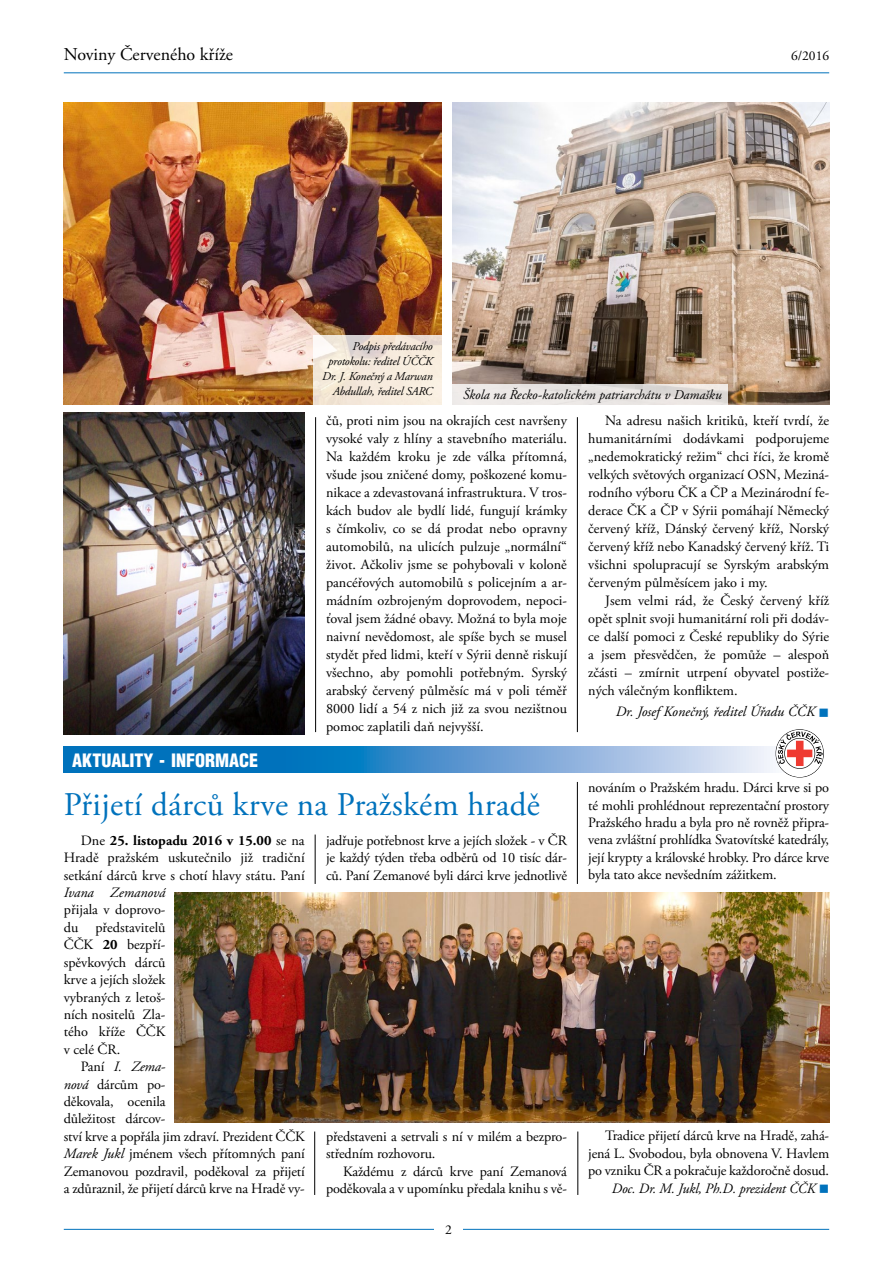
<style>
.page{position:relative;width:893px;height:1263px;background:#fff}
.page>*{position:absolute;margin:0;border:0;box-sizing:border-box;transform-origin:0 0}
.t1{font:33px "Adobe Garamond Pro";letter-spacing:.01em;color:#0072bc}
.t2{font:18px "Adobe Garamond Pro";color:#000}
.t3{font:900 18px "Switzerland Cond";color:#fff}
.t4{font:14.25px/18px "Adobe Garamond Pro";letter-spacing:-.01em;color:#000;text-align:justify}
.t5{font:italic 14.25px "Adobe Garamond Pro";color:#000}
.t6{font:italic 13.5px "Adobe Garamond Pro";color:#000}
.t7{font:13.5px "Adobe Garamond Pro";color:#000}
.t8{font:italic 12px/15px "Adobe Garamond Pro";letter-spacing:-.02em;color:#000;text-align:right}
.s1{color:#0072bc}
.s2{font-weight:700}
.s3{font-style:italic}
</style>
<div class="page">
<hr style="left:64px;top:72px;width:765px;height:1px;background:#0072bc">
<hr style="left:64px;top:1229px;width:765px;height:1px;background:#0072bc">
<div style="left:434px;top:1217px;width:29px;height:25px;background:#fff"></div>
<hr style="left:315px;top:417px;width:1px;height:315px;background:#000">
<hr style="left:577px;top:417px;width:1px;height:315px;background:#000">
<svg style="left:64px;top:747px;width:760px;height:25px;background:#5399cf"></svg>
<svg style="left:775px;top:729px;width:33px;height:49px"></svg>
<img style="left:64px;top:102px;width:377px;height:302px">
<img style="left:453px;top:102px;width:376px;height:302px">
<img style="left:64px;top:413px;width:241px;height:321px">
<img style="left:174px;top:893px;width:655px;height:229px">
<hr style="left:315px;top:834px;width:1px;height:50px;background:#000">
<hr style="left:314px;top:1131px;width:1px;height:64px;background:#000">
<hr style="left:577px;top:782px;width:1px;height:102px;background:#000">
<hr style="left:578px;top:1131px;width:1px;height:64px;background:#000">
<svg style="left:313px;top:335px;width:129px;height:70px;background:#f3e8db"></svg>
<svg style="left:453px;top:384px;width:275px;height:20px;background:#e7e3e1"></svg>
<p class="t2" style="left:64px;top:43px;width:171px">Noviny Červeného kříže</p>
<p class="t7" style="left:791px;top:47px;width:40px">6/2016</p>
<p class="t8" style="left:322px;top:339px;width:112px">Podpis předávacího protokolu: ředitel ÚČČK<br>Dr. J. Konečný a Marwan<br>Abdullah, ředitel SARC</p>
<p class="t6" style="left:463px;top:386px;width:260px">Škola na Řecko-katolickém patriarchátu v Damašku</p>
<p class="t3" style="left:72px;top:749px;width:186px">AKTUALITY - IN FORMACE</p>
<p class="t4" style="left:326px;top:412px;width:242px">čů, proti nim jsou na okrajích cest navršeny vysoké valy z hlíny a stavebního materiálu.<br>Na každém kroku je zde válka přítomná, všude jsou zničené domy, poškozené komu&shy;nikace a zdevastovaná infrastruktura. V tros&shy;kách budov ale bydlí lidé, fungují krámky s čímkoliv, co se dá prodat nebo opravny automobilů, na ulicích pulzuje „normální“ život. Ačkoliv jsme se pohybovali v koloně pancéřových automobilů s policejním a ar&shy;mádním ozbrojeným doprovodem, nepoci&shy;ťoval jsem žádné obavy. Možná to byla moje naivní nevědomost, ale spíše bych se musel stydět před lidmi, kteří v Sýrii denně riskují všechno, aby pomohli potřebným. Syrský arabský červený půlměsíc má v poli téměř 8000 lidí a 54 z nich již za svou nezištnou pomoc zaplatili daň nejvyšší.</p>
<p class="t4" style="left:588px;top:412px;width:242px;text-indent:17px">Na adresu našich kritiků, kteří tvrdí, že humanitárními dodávkami podporujeme „nedemokratický režim“ chci říci, že kromě velkých světových organizací OSN, Meziná&shy;rodního výboru ČK a ČP a Mezinárodní fe&shy;derace ČK a ČP v Sýrii pomáhají Německý červený kříž, Dánský červený kříž, Norský červený kříž nebo Kanadský červený kříž. Ti všichni spolupracují se Syrským arabským červeným půlměsícem jako i my.</p>
<p class="t4" style="left:588px;top:592px;width:242px;text-indent:17px">Jsem velmi rád, že Český červený kříž opět splnit svoji humanitární roli při dodáv&shy;ce další pomoci z České republiky do Sýrie a jsem přesvědčen, že pomůže – alespoň zčásti – zmírnit utrpení obyvatel postiže&shy;ných válečným konfliktem.</p>
<p class="t5" style="left:616px;top:703px;width:215px">Dr. Josef Konečný, ředitel Úřadu ČČK <span class="s1">■</span></p>
<h1 class="t1" style="left:64px;top:785px;width:478px">Přijetí dárců krve na Pražském hradě</h1>
<p class="t4" style="left:64px;top:832px;width:242px;line-height:17.4px;text-indent:17px">Dne <span class="s2">25. listopadu 2016 v 15.00</span> se na Hradě pražském uskutečnilo již tradiční setkání dárců krve s chotí hlavy státu. Paní</p>
<p class="t5" style="left:64px;top:884px;width:103px">Ivana Zemanová</p>
<p class="t4" style="left:64px;top:902px;width:103px;line-height:17.4px">přijala v doprovo&shy;du představitelů ČČK <span class="s2">20</span> bezpří&shy;spěvkových dárců krve a jejích složek vybraných z letoš&shy;ních nositelů Zla&shy;tého kříže ČČK v celé ČR.</p>
<p class="t4" style="left:64px;top:1058px;width:242px;line-height:17.4px;text-align:left;text-indent:17px">Paní <span class="s3">I. Zema-<br>nová</span> dárcům po-<br>děkovala, ocenila<br>důležitost dárcov-<br>ství krve a popřála jim zdraví. Prezident ČČK<br><span class="s3">Marek Jukl</span> jménem všech přítomných paní<br>Zemanovou pozdravil, poděkoval za přijetí a zdůraznil, že přijetí dárců krve na Hradě vy-</p>
<p class="t4" style="left:326px;top:832px;width:242px;line-height:17.4px">jadřuje potřebnost krve a jejích složek - v ČR je každý týden třeba odběrů od 10 tisíc dár&shy;ců. Paní Zemanové byli dárci krve jednotlivě</p>
<p class="t4" style="left:326px;top:1128px;width:242px;line-height:17.4px">představeni a setrvali s ní v milém a bezpro&shy;středním rozhovoru.</p>
<p class="t4" style="left:326px;top:1163px;width:242px;line-height:17.4px;text-align:right">Každému z dárců krve paní Zemanová poděkovala a v upomínku předala knihu s vě-</p>
<p class="t7" style="left:445px;top:1222px;width:8px">2</p>
<p class="t4" style="left:588px;top:779px;width:242px;line-height:17.4px">nováním o Pražském hradu. Dárci krve si po té mohli prohlédnout reprezentační prostory Pražského hradu a byla pro ně rovněž připra&shy;vena zvláštní prohlídka Svatovítské katedrály, její krypty a královské hrobky. Pro dárce krve byla tato akce nevšedním zážitkem.</p>
<p class="t4" style="left:588px;top:1127px;width:242px;line-height:17.4px;text-align:right">Tradice přijetí dárců krve na Hradě, zahá&shy;jená L. Svobodou, byla obnovena V. Havlem po vzniku ČR a pokračuje každoročně dosud.<br><span class="s3">Doc. Dr. M. Jukl, Ph.D. prezident ČČK</span> <span class="s1">■</span></p>
</div>
